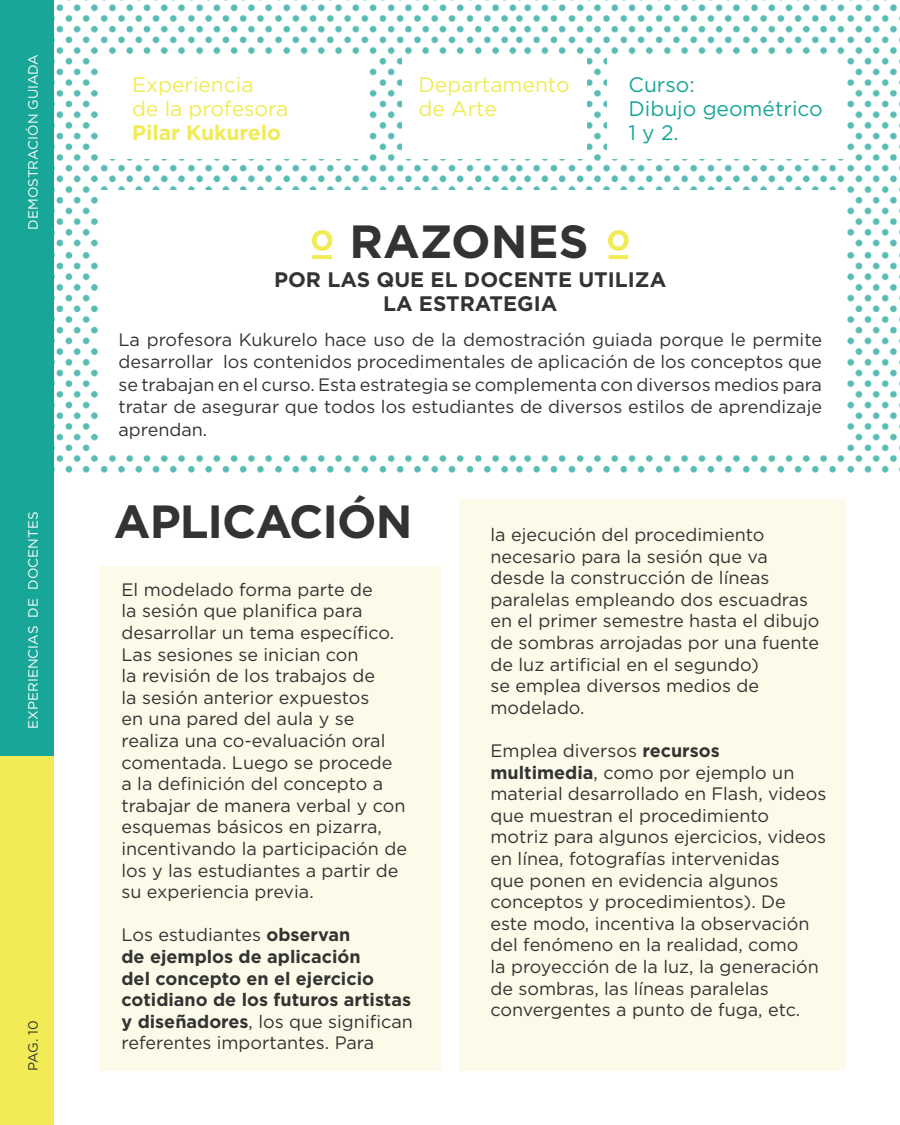
<style>
.page{position:relative;width:900px;height:1125px;background:#fff}
.page>*{position:absolute;margin:0;border:0;box-sizing:border-box;transform-origin:0 0}
.t1{font:500 68.55px "Gotham";color:#f1eb55}
.t2{font:700 46.5px "Gotham";letter-spacing:-.02em;color:#333}
.t3{font:700 46.5px "Gotham";color:#333}
.t4{font:21px/24px "Gotham";color:#f1eb55}
.t5{font:700 21px/24px "Gotham";color:#333;text-align:center}
.t6{font:21px/24px "Gotham";color:#18a698}
.t7{font:700 21px "Gotham";color:#f1eb55}
.t8{font:18px/21.6px "Gotham";color:#333}
.t9{font:700 18px/21.6px "Gotham";color:#333}
.t10{font:13.5px "Gotham";color:#fff}
.t11{font:13.5px "Gotham";color:#333}
.s1{font-weight:400}
.s2{font-weight:700}
</style>
<div class="page">
<img style="left:54px;top:0;width:846px;height:472px">
<div style="left:0;top:0;width:54px;height:756px;background:#18a698"></div>
<div style="left:0;top:756px;width:54px;height:369px;background:#f1eb55"></div>
<div style="left:99px;top:567px;width:342px;height:504px;background:#fcfbe9"></div>
<div style="left:99px;top:57px;width:270px;height:102px;background:#fff"></div>
<div style="left:402px;top:57px;width:184px;height:102px;background:#fff"></div>
<div style="left:608px;top:57px;width:238px;height:102px;background:#fff"></div>
<div style="left:99px;top:190px;width:747px;height:264px;background:#fff"></div>
<div style="left:459px;top:500px;width:387px;height:571px;background:#fcfbe9"></div>
<p class="t10" style="left:24px;top:230px;width:177px;rotate:-90deg">DEMOSTRACIÓN GUIADA</p>
<p class="t10" style="left:24px;top:729px;width:219px;rotate:-90deg">EXPERIENCIAS DE DOCENTES</p>
<p class="t11" style="left:24px;top:1071px;width:52px;rotate:-90deg">PAG. 10</p>
<p class="t4" style="left:132px;top:72px;width:158px">Experiencia<br>de la profesora</p>
<p class="t7" style="left:132px;top:118px;width:151px">Pilar Kukurelo</p>
<p class="t4" style="left:419px;top:72px;width:153px">Departamento de Arte</p>
<p class="t6" style="left:629px;top:72px;width:196px">Curso:<br>Dibujo geométrico<br>1 y 2.</p>
<h2 class="t3" style="left:350px;top:211px;width:240px">RAZONES</h2>
<p class="t5" style="left:274px;top:267px;width:394px">POR LAS QUE EL DOCENTE UTILIZA<br>LA ESTRATEGIA</p>
<h1 class="t1" style="left:309px;top:209px;width:28px">º</h1>
<h1 class="t1" style="left:605px;top:209px;width:28px">º</h1>
<p class="t8" style="left:118px;top:328px;width:705px;line-height:22.5px;text-align:justify">La profesora Kukurelo hace uso de la demostración guiada porque le permite desarrollar los contenidos procedimentales de aplicación de los conceptos que se trabajan en el curso. Esta estrategia se complementa con diversos medios para tratar de asegurar que todos los estudiantes de diversos estilos de aprendizaje aprendan.</p>
<h2 class="t2" style="left:114px;top:491px;width:300px">APLICACIÓN</h2>
<p class="t8" style="left:122px;top:578px;width:287px">El modelado forma parte de<br>la sesión que planifica para desarrollar un tema específico.<br>Las sesiones se inician con<br>la revisión de los trabajos de<br>la sesión anterior expuestos<br>en una pared del aula y se realiza una co-evaluación oral comentada. Luego se procede a la definición del concepto a trabajar de manera verbal y con esquemas básicos en pizarra, incentivando la participación de los y las estudiantes a partir de su experiencia previa.</p>
<p class="t9" style="left:122px;top:924px;width:293px"><span class="s1">Los estudiantes</span> observan<br>de ejemplos de aplicación<br>del concepto en el ejercicio cotidiano de los futuros artistas y diseñadores<span class="s1">, los que significan referentes importantes. Para</span></p>
<p class="t8" style="left:491px;top:523px;width:331px">la ejecución del procedimiento necesario para la sesión que va desde la construcción de líneas paralelas empleando dos escuadras en el primer semestre hasta el dibujo de sombras arrojadas por una fuente de luz artificial en el segundo)<br>se emplea diversos medios de modelado.</p>
<p class="t8" style="left:491px;top:739px;width:338px">Emplea diversos <span class="s2">recursos multimedia</span>, como por ejemplo un material desarrollado en Flash, videos que muestran el procedimiento motriz para algunos ejercicios, videos en línea, fotografías intervenidas<br>que ponen en evidencia algunos conceptos y procedimientos). De este modo, incentiva la observación del fenómeno en la realidad, como<br>la proyección de la luz, la generación de sombras, las líneas paralelas convergentes a punto de fuga, etc.</p>
</div>
